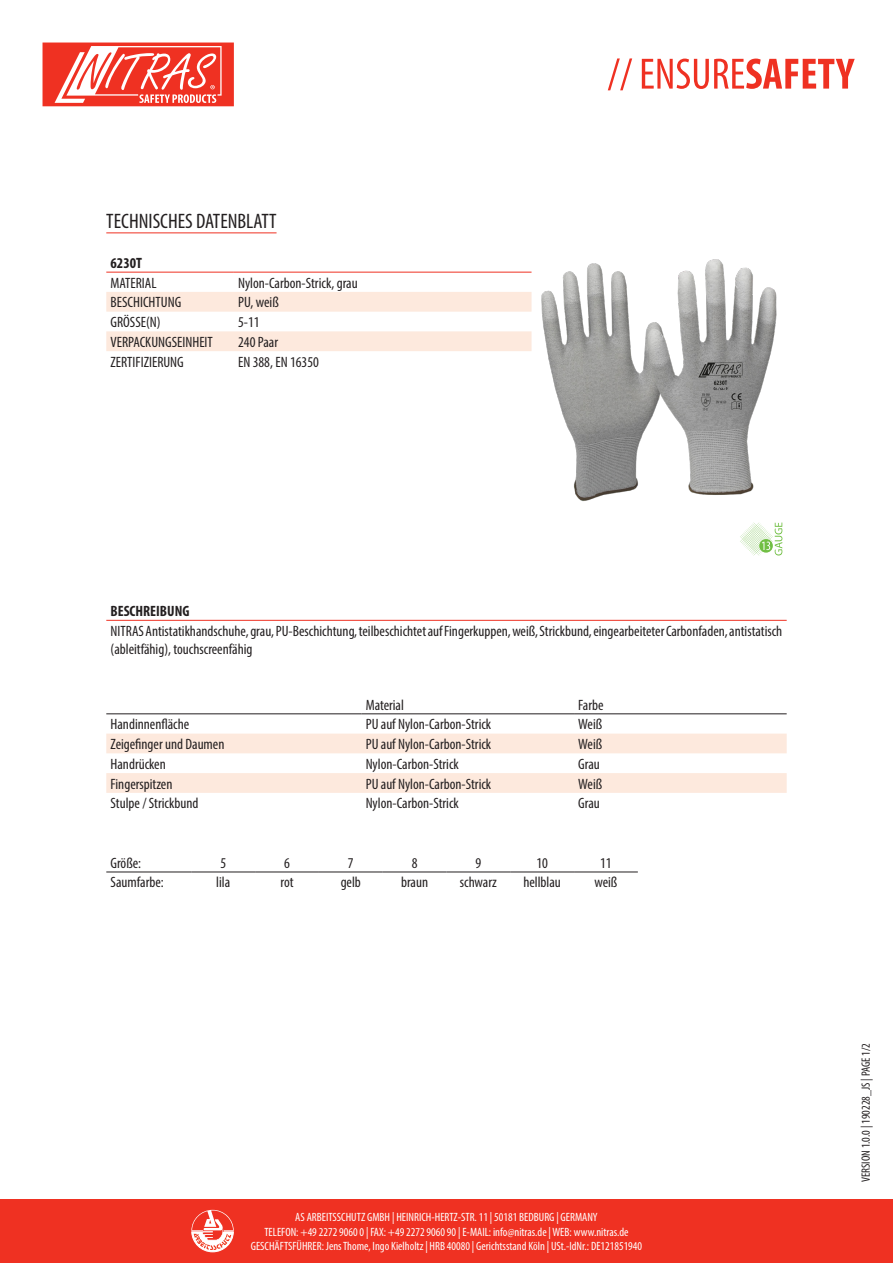
<style>
.page{position:relative;width:893px;height:1263px;background:#fff}
.page>*{position:absolute;margin:0;border:0;box-sizing:border-box;transform-origin:0 0}
.t1{font:condensed 21px "Myriad Pro";color:#231f20}
.t2{font:condensed 15px/18px "Myriad Pro";color:#231f20}
.t3{font:700 condensed 15px "Myriad Pro";color:#231f20}
.t4{font:condensed 12px/14.4px "Myriad Pro";color:#fff;text-align:center}
.t5{font:condensed 12px "Myriad Pro";color:#231f20}
</style>
<div class="page">
<div style="left:0;top:1199px;width:893px;height:64px;background:#ef3122"></div>
<svg style="left:608px;top:58px;width:247px;height:32px"></svg>
<svg style="left:191px;top:1210px;width:43px;height:42px"></svg>
<svg style="left:43px;top:43px;width:191px;height:63px"></svg>
<hr style="left:106px;top:232px;width:171px;height:1px;background:#ef3122">
<svg style="left:106px;top:292px;width:425px;height:59px"></svg>
<hr style="left:106px;top:272px;width:128px;height:1px;background:#ef3122">
<hr style="left:234px;top:272px;width:297px;height:1px;background:#ef3122">
<img style="left:531px;top:259px;width:246px;height:242px">
<svg style="left:740px;top:523px;width:42px;height:32px"></svg>
<hr style="left:106px;top:620px;width:681px;height:1px;background:#ef3122">
<svg style="left:106px;top:714px;width:681px;height:20px"></svg>
<svg style="left:106px;top:734px;width:681px;height:59px"></svg>
<hr style="left:106px;top:713px;width:255px;height:1px;background:#231f20">
<hr style="left:361px;top:713px;width:213px;height:1px;background:#231f20">
<hr style="left:574px;top:713px;width:213px;height:1px;background:#231f20">
<hr style="left:106px;top:872px;width:85px;height:1px;background:#231f20">
<hr style="left:191px;top:872px;width:64px;height:1px;background:#231f20">
<hr style="left:255px;top:872px;width:64px;height:1px;background:#231f20">
<hr style="left:319px;top:872px;width:64px;height:1px;background:#231f20">
<hr style="left:383px;top:872px;width:63px;height:1px;background:#231f20">
<hr style="left:446px;top:872px;width:64px;height:1px;background:#231f20">
<hr style="left:510px;top:872px;width:64px;height:1px;background:#231f20">
<hr style="left:574px;top:872px;width:64px;height:1px;background:#231f20">
<p class="t1" style="left:106px;top:209px;width:172px">TECHNISCHES DATENBLATT</p>
<p class="t3" style="left:111px;top:253px;width:33px">6230T</p>
<p class="t2" style="left:111px;top:273px;width:47px">MATERIAL</p>
<p class="t2" style="left:238px;top:273px;width:121px">Nylon-Carbon-Strick, grau</p>
<p class="t2" style="left:111px;top:293px;width:72px">BESCHICHTUNG</p>
<p class="t2" style="left:238px;top:293px;width:42px">PU, weiß</p>
<p class="t2" style="left:111px;top:313px;width:52px">GRÖSSE(N)</p>
<p class="t2" style="left:238px;top:313px;width:23px">5-11</p>
<p class="t2" style="left:111px;top:333px;width:104px">VERPACKUNGSEINHEIT</p>
<p class="t2" style="left:238px;top:333px;width:41px">240 Paar</p>
<p class="t2" style="left:111px;top:352px;width:75px">ZERTIFIZIERUNG</p>
<p class="t2" style="left:238px;top:352px;width:82px">EN 388, EN 16350</p>
<p class="t3" style="left:111px;top:602px;width:80px">BESCHREIBUNG</p>
<p class="t2" style="left:111px;top:622px;width:673px">NITRAS Antistatikhandschuhe, grau, PU-Beschichtung, teilbeschichtet auf Fingerkuppen, weiß, Strickbund, eingearbeiteter Carbonfaden, antistatisch (ableitfähig), touchscreenfähig</p>
<p class="t2" style="left:366px;top:695px;width:40px">Material</p>
<p class="t2" style="left:578px;top:695px;width:27px">Farbe</p>
<p class="t2" style="left:111px;top:715px;width:80px">Handinnenfläche</p>
<p class="t2" style="left:366px;top:715px;width:127px">PU auf Nylon-Carbon-Strick</p>
<p class="t2" style="left:578px;top:715px;width:25px">Weiß</p>
<p class="t2" style="left:111px;top:735px;width:115px">Zeigefinger und Daumen</p>
<p class="t2" style="left:366px;top:735px;width:127px">PU auf Nylon-Carbon-Strick</p>
<p class="t2" style="left:578px;top:735px;width:25px">Weiß</p>
<p class="t2" style="left:111px;top:755px;width:57px">Handrücken</p>
<p class="t2" style="left:366px;top:755px;width:95px">Nylon-Carbon-Strick</p>
<p class="t2" style="left:578px;top:755px;width:23px">Grau</p>
<p class="t2" style="left:111px;top:774px;width:63px">Fingerspitzen</p>
<p class="t2" style="left:366px;top:774px;width:127px">PU auf Nylon-Carbon-Strick</p>
<p class="t2" style="left:578px;top:774px;width:25px">Weiß</p>
<p class="t2" style="left:111px;top:794px;width:89px">Stulpe / Strickbund</p>
<p class="t2" style="left:366px;top:794px;width:95px">Nylon-Carbon-Strick</p>
<p class="t2" style="left:578px;top:794px;width:23px">Grau</p>
<p class="t2" style="left:111px;top:853px;width:32px">Größe:</p>
<p class="t2" style="left:220px;top:853px;width:7px">5</p>
<p class="t2" style="left:284px;top:853px;width:7px">6</p>
<p class="t2" style="left:348px;top:853px;width:7px">7</p>
<p class="t2" style="left:412px;top:853px;width:7px">8</p>
<p class="t2" style="left:475px;top:853px;width:7px">9</p>
<p class="t2" style="left:536px;top:853px;width:13px">10</p>
<p class="t2" style="left:600px;top:853px;width:13px">11</p>
<p class="t2" style="left:111px;top:873px;width:55px">Saumfarbe:</p>
<p class="t2" style="left:216px;top:873px;width:15px">lila</p>
<p class="t2" style="left:280px;top:873px;width:15px">rot</p>
<p class="t2" style="left:341px;top:873px;width:22px">gelb</p>
<p class="t2" style="left:401px;top:873px;width:29px">braun</p>
<p class="t2" style="left:460px;top:873px;width:39px">schwarz</p>
<p class="t2" style="left:523px;top:873px;width:39px">hellblau</p>
<p class="t2" style="left:594px;top:873px;width:24px">weiß</p>
<p class="t4" style="left:251px;top:1210px;width:393px">AS ARBEITSSCHUTZ GMBH | HEINRICH-HERTZ-STR. 11 | 50181 BEDBURG | GERMANY<br>TELEFON: +49 2272 9060 0 | FAX: +49 2272 9060 90 | E-MAIL: info@nitras.de | WEB: www.nitras.de<br>GESCHÄFTSFÜHRER: Jens Thome, Ingo Kielholtz | HRB 40080 | Gerichtsstand Köln | USt.-IdNr.: DE121851940</p>
<p class="t5" style="left:859px;top:1182px;width:140px;rotate:-90deg">VERSION 1.0.0 | 190228_JS | PAGE 1/2</p>
</div>
